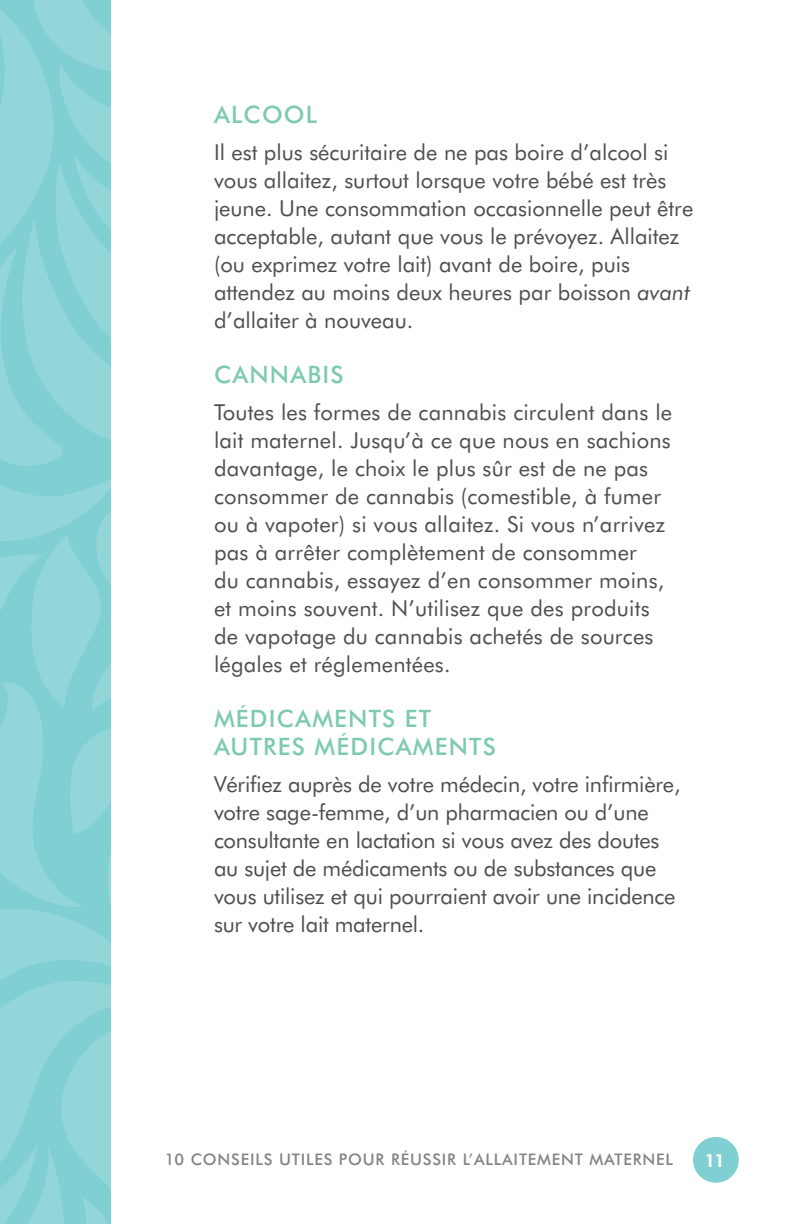
<style>
.page{position:relative;width:792px;height:1224px;background:#fff}
.page>*{position:absolute;margin:0;border:0;box-sizing:border-box;transform-origin:0 0}
.t1{font:500 24px/28px "Futura BT";letter-spacing:.05em;color:#7dcab0}
.Bullets{font:22px/28px "Futura BT";color:#514d4c}
.t2{font:800 18px "Futura BT";color:#fff}
.t3{font:500 16px "Futura BT";letter-spacing:.05em;color:#514d4c}
.s1{font-style:italic}
</style>
<div class="page">
<svg style="left:0;top:0;width:110px;height:1224px;background:#89d3d6"></svg>
<div style="left:693px;top:1137px;width:46px;height:46px;background:#7fcfd3;border-radius:50%"></div>
<h1 class="t1" style="left:214px;top:100px;width:105px">ALCOOL</h1>
<p class="Bullets" style="left:214px;top:138px;width:481px">Il est plus sécuritaire de ne pas boire d’alcool si vous allaitez, surtout lorsque votre bébé est très jeune. Une consommation occasionnelle peut être acceptable, autant que vous le prévoyez. Allaitez (ou exprimez votre lait) avant de boire, puis attendez au moins deux heures par boisson <span class="s1">avant </span>d’allaiter à nouveau.</p>
<h1 class="t1" style="left:214px;top:360px;width:131px">CANNABIS</h1>
<p class="Bullets" style="left:214px;top:398px;width:460px">Toutes les formes de cannabis circulent dans le lait maternel. Jusqu’à ce que nous en sachions davantage, le choix le plus sûr est de ne pas consommer de cannabis (comestible, à fumer ou à vapoter) si vous allaitez. Si vous n’arrivez pas à arrêter complètement de consommer<br>du cannabis, essayez d’en consommer moins, et moins souvent. N’utilisez que des produits de vapotage du cannabis achetés de sources légales et réglementées.</p>
<h1 class="t1" style="left:214px;top:704px;width:283px">MÉDICAMENTS ET<br>AUTRES MÉDICAMENTS</h1>
<p class="Bullets" style="left:214px;top:770px;width:468px">Vérifiez auprès de votre médecin, votre infirmière, votre sage-femme, d’un pharmacien ou d’une consultante en lactation si vous avez des doutes au sujet de médicaments ou de substances que vous utilisez et qui pourraient avoir une incidence sur votre lait maternel.</p>
<p class="t3" style="left:164px;top:1150px;width:510px">10 CONSEILS UTILES POUR RÉUSSIR L’ALLAITEMENT MATERNEL</p>
<p class="t2" style="left:705px;top:1150px;width:22px">11</p>
</div>
